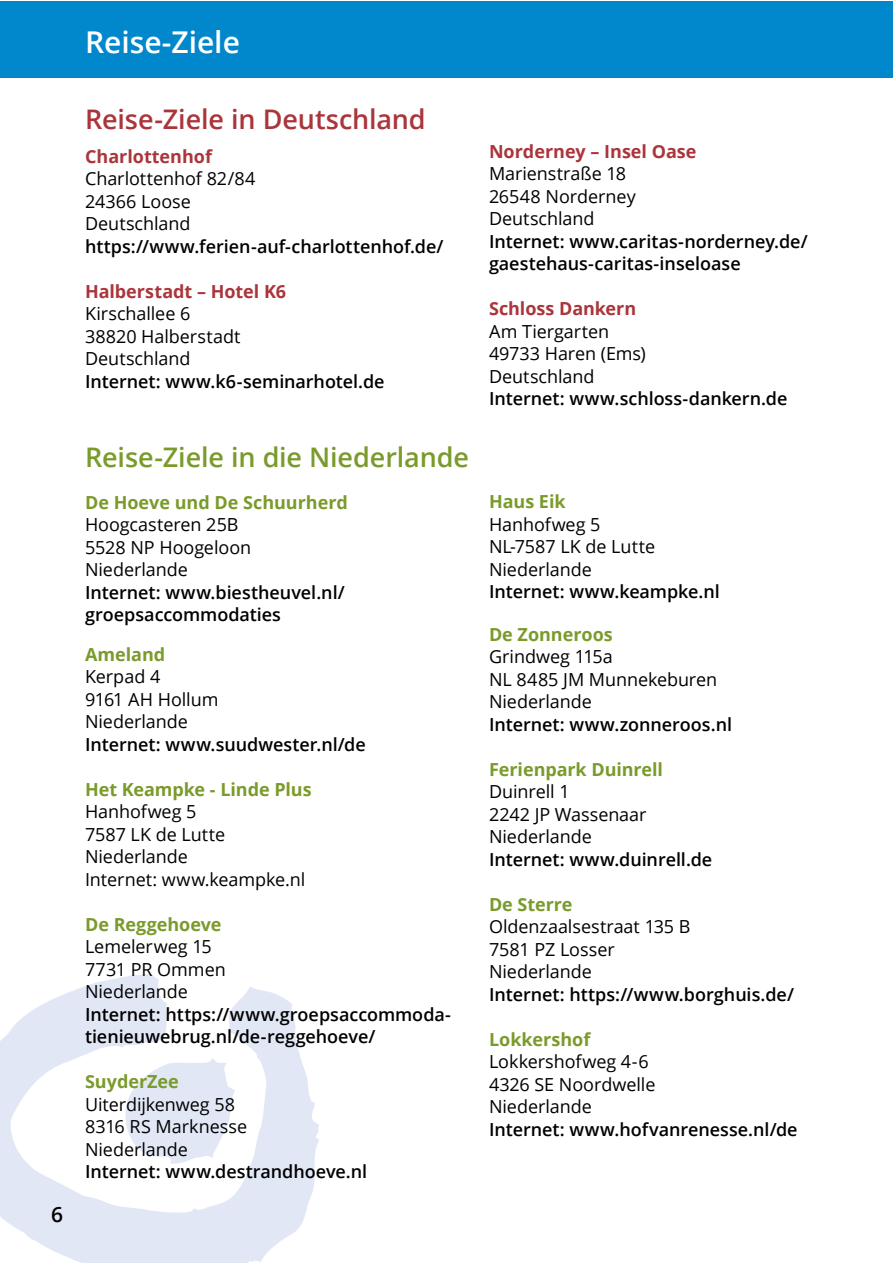
<style>
.page{position:relative;width:893px;height:1263px;background:#fff}
.page>*{position:absolute;margin:0;border:0;box-sizing:border-box;transform-origin:0 0}
.t1{font:600 30px "Open Sans";color:#fff}
.t2{font:600 27px "Open Sans";letter-spacing:-.005em;color:#7a9b2b}
.t3{font:600 27px "Open Sans";letter-spacing:-.005em;color:#aa353b}
.t4{font:600 21px "Open Sans";color:#000}
.t5{font:18px/22.5px "Open Sans";letter-spacing:-.005em;color:#000}
.t6{font:600 18px/22.5px "Open Sans";color:#000}
.t7{font:700 18px "Open Sans";color:#7a9b2b}
.t8{font:700 18px "Open Sans";color:#aa353b}
</style>
<div class="page">
<svg style="left:0;top:974px;width:319px;height:289px"></svg>
<svg style="left:125px;top:1053px;width:115px;height:114px"></svg>
<div style="left:0;top:1px;width:893px;height:77px;background:#0087cc"></div>
<p class="t4" style="left:51px;top:1200px;width:13px">6</p>
<h1 class="t1" style="left:85px;top:21px;width:156px">Reise-Ziele</h1>
<h2 class="t3" style="left:85px;top:100px;width:342px">Reise-Ziele in Deutschland</h2>
<p class="t8" style="left:85px;top:143px;width:128px">Charlottenhof</p>
<p class="t5" style="left:85px;top:167px;width:172px">Charlottenhof 82/84<br>24366 Loose<br>Deutschland</p>
<p class="t6" style="left:85px;top:234px;width:360px">https://www.ferien-auf-charlottenhof.de/</p>
<p class="t8" style="left:85px;top:278px;width:203px">Halberstadt – Hotel K6</p>
<p class="t5" style="left:85px;top:302px;width:157px">Kirschallee 6<br>38820 Halberstadt<br>Deutschland</p>
<p class="t6" style="left:85px;top:369px;width:301px">Internet: www.k6-seminarhotel.de</p>
<h2 class="t2" style="left:85px;top:439px;width:385px">Reise-Ziele in die Niederlande</h2>
<p class="t7" style="left:85px;top:489px;width:264px">De Hoeve und De Schuurherd</p>
<p class="t5" style="left:85px;top:513px;width:168px">Hoogcasteren 25B<br>5528 NP Hoogeloon<br>Niederlande</p>
<p class="t6" style="left:85px;top:580px;width:261px">Internet: www.biestheuvel.nl/ groepsaccommodaties</p>
<p class="t7" style="left:85px;top:641px;width:82px">Ameland</p>
<p class="t5" style="left:85px;top:665px;width:135px">Kerpad 4<br>9161 AH Hollum<br>Niederlande</p>
<p class="t6" style="left:85px;top:732px;width:282px">Internet: www.suudwester.nl/de</p>
<p class="t7" style="left:85px;top:776px;width:228px">Het Keampke - Linde Plus</p>
<p class="t5" style="left:85px;top:800px;width:222px">Hanhofweg 5<br>7587 LK de Lutte<br>Niederlande<br>Internet: www.keampke.nl</p>
<p class="t7" style="left:85px;top:911px;width:138px">De Reggehoeve</p>
<p class="t5" style="left:85px;top:935px;width:142px">Lemelerweg 15<br>7731 PR Ommen<br>Niederlande</p>
<p class="t6" style="left:85px;top:1002px;width:367px">Internet: https://www.groepsaccommoda&shy;tienieuwebrug.nl/de-reggehoeve/</p>
<p class="t7" style="left:85px;top:1069px;width:95px">SuyderZee</p>
<p class="t5" style="left:85px;top:1092px;width:164px">Uiterdijkenweg 58<br>8316 RS Marknesse<br>Niederlande</p>
<p class="t6" style="left:85px;top:1160px;width:284px">Internet: www.destrandhoeve.nl</p>
<p class="t8" style="left:489px;top:139px;width:209px">Norderney – Insel Oase</p>
<p class="t5" style="left:489px;top:162px;width:148px">Marienstraße 18<br>26548 Norderney<br>Deutschland</p>
<p class="t6" style="left:489px;top:230px;width:320px">Internet: www.caritas-norderney.de/ gaestehaus-caritas-inseloase</p>
<p class="t8" style="left:489px;top:296px;width:149px">Schloss Dankern</p>
<p class="t5" style="left:489px;top:320px;width:158px">Am Tiergarten<br>49733 Haren (Ems)<br>Deutschland</p>
<p class="t6" style="left:489px;top:387px;width:300px">Internet: www.schloss-dankern.de</p>
<p class="t7" style="left:489px;top:489px;width:78px">Haus Eik</p>
<p class="t5" style="left:489px;top:512px;width:168px">Hanhofweg 5<br>NL-7587 LK de Lutte<br>Niederlande</p>
<p class="t6" style="left:489px;top:580px;width:232px">Internet: www.keampke.nl</p>
<p class="t7" style="left:489px;top:622px;width:125px">De Zonneroos</p>
<p class="t5" style="left:489px;top:645px;width:230px">Grindweg 115a<br>NL 8485 JM Munnekeburen<br>Niederlande</p>
<p class="t6" style="left:489px;top:713px;width:245px">Internet: www.zonneroos.nl</p>
<p class="t7" style="left:489px;top:757px;width:176px">Ferienpark Duinrell</p>
<p class="t5" style="left:489px;top:780px;width:159px">Duinrell 1<br>2242 JP Wassenaar<br>Niederlande</p>
<p class="t6" style="left:489px;top:848px;width:225px">Internet: www.duinrell.de</p>
<p class="t7" style="left:489px;top:892px;width:85px">De Sterre</p>
<p class="t5" style="left:489px;top:915px;width:203px">Oldenzaalsestraat 135 B<br>7581 PZ Losser<br>Niederlande</p>
<p class="t6" style="left:489px;top:983px;width:307px">Internet: https://www.borghuis.de/</p>
<p class="t7" style="left:489px;top:1027px;width:103px">Lokkershof</p>
<p class="t5" style="left:489px;top:1050px;width:168px">Lokkershofweg 4-6<br>4326 SE Noordwelle<br>Niederlande</p>
<p class="t6" style="left:489px;top:1118px;width:310px">Internet: www.hofvanrenesse.nl/de</p>
</div>
